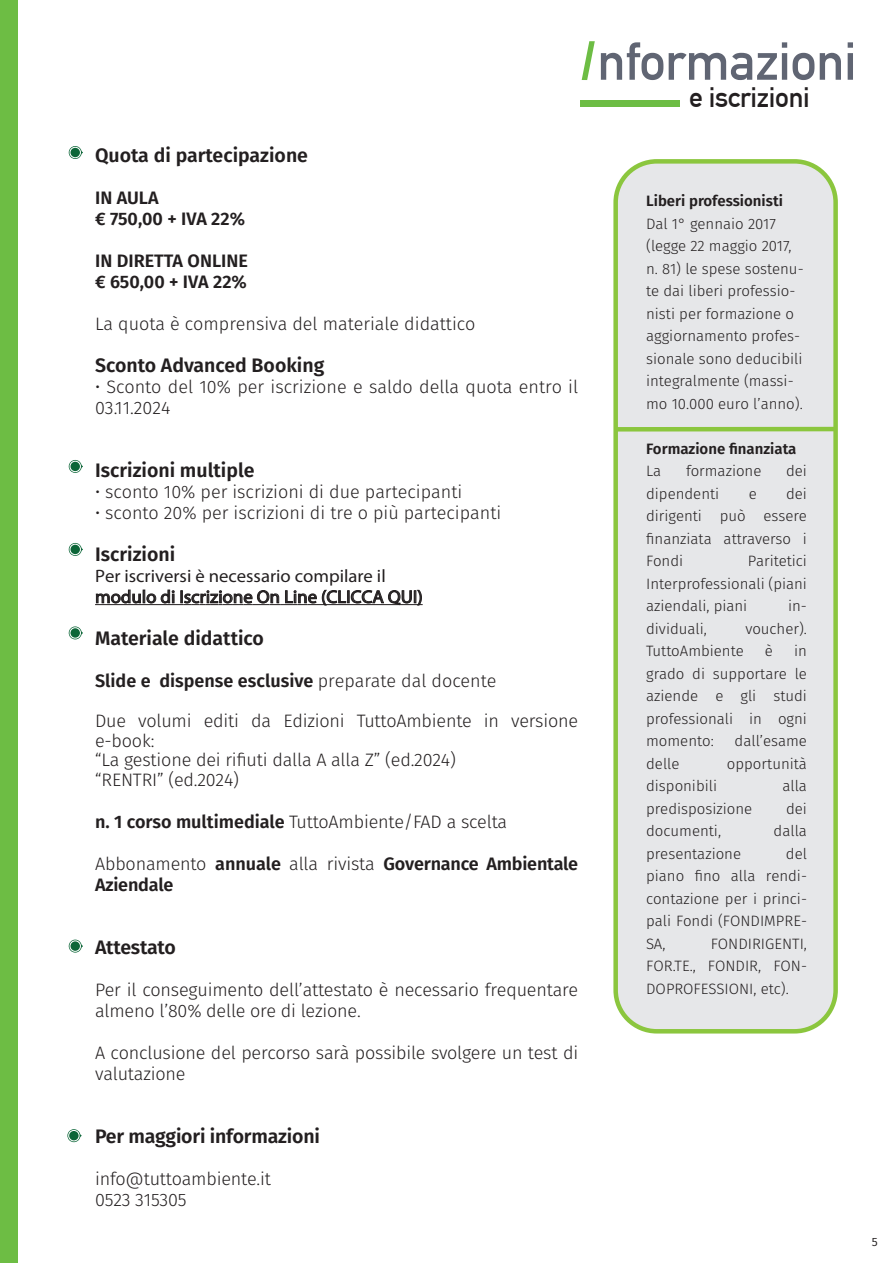
<style>
.page{position:relative;width:893px;height:1263px;background:#fff}
.page>*{position:absolute;margin:0;border:0;box-sizing:border-box;transform-origin:0 0}
.t1{font:52.5px "DIN Mittelschrift Std";letter-spacing:-.01em;color:#606573}
.t2{font:27.6px "DIN Mittelschrift Std";letter-spacing:-.01em;color:#231f20}
.t3{font:600 19.5px "Fira Sans";color:#231f20}
.t4{font:300 18px/21px "Fira Sans";letter-spacing:-.01em;color:#231f20}
.t5{font:600 18px/21px "Fira Sans";color:#231f20}
.t6{font:18px/21px "Myriad Pro";color:#231f20;scale:1.04 1}
.t7{font:300 15px/22.5px "Fira Sans";color:#231f20;text-align:justify}
.t8{font:600 15px "Fira Sans";color:#231f20}
.t9{font:12px "Fira Sans";color:#231f20}
.s1{font-style:italic;font-size:54.6px;color:#6dbd44}
.s2{font-weight:300}
.s3{font-weight:600}
</style>
<div class="page">
<div style="left:616px;top:161px;width:220px;height:870px;background:#e6e7e9;border-radius:41px"></div>
<div style="left:613px;top:159px;width:225px;height:874px;border:4px solid #8bc63e;border-radius:41px"></div>
<div style="left:616px;top:427px;width:219px;height:5px;background:#8bc63e"></div>
<div style="left:580px;top:100px;width:99px;height:7px;background:#6dbd44"></div>
<div style="left:0;top:0;width:18px;height:1263px;background:#6dbd44"></div>
<svg style="left:96px;top:589px;width:78px;height:17px"></svg>
<hr style="left:95px;top:604px;width:89px;height:1px;background:#231f20">
<svg style="left:181px;top:589px;width:241px;height:17px"></svg>
<hr style="left:308px;top:604px;width:115px;height:1px;background:#231f20">
<svg style="left:68px;top:459px;width:15px;height:14px"></svg>
<div style="left:71px;top:462px;width:9px;height:9px;background:#0c6638;border-radius:50%"></div>
<svg style="left:68px;top:626px;width:15px;height:14px"></svg>
<div style="left:71px;top:628px;width:9px;height:10px;background:#0c6638;border-radius:50%"></div>
<svg style="left:68px;top:939px;width:15px;height:14px"></svg>
<div style="left:71px;top:941px;width:9px;height:10px;background:#0c6638;border-radius:50%"></div>
<svg style="left:68px;top:146px;width:15px;height:13px"></svg>
<div style="left:71px;top:148px;width:9px;height:9px;background:#0c6638;border-radius:50%"></div>
<svg style="left:68px;top:542px;width:15px;height:14px"></svg>
<div style="left:71px;top:545px;width:9px;height:9px;background:#0c6638;border-radius:50%"></div>
<svg style="left:67px;top:1129px;width:15px;height:14px"></svg>
<div style="left:69px;top:1131px;width:10px;height:9px;background:#0c6638;border-radius:50%"></div>
<h1 class="t1" style="left:578px;top:30px;width:280px"><span class="s1">I</span>nformazioni</h1>
<h3 class="t3" style="left:95px;top:139px;width:214px">Quota di partecipazione</h3>
<p class="t5" style="left:95px;top:186px;width:151px">IN AULA<br>€ 750,00 + IVA 22%</p>
<p class="t5" style="left:95px;top:249px;width:154px">IN DIRETTA ONLINE € 650,00 + IVA 22%</p>
<p class="t4" style="left:95px;top:313px;width:382px">La quota è comprensiva del materiale didattico</p>
<h3 class="t3" style="left:95px;top:349px;width:231px">Sconto Advanced Booking</h3>
<p class="t4" style="left:95px;top:376px;width:485px">• Sconto del 10% per iscrizione e saldo della quota entro il<br>03.11.2024</p>
<h3 class="t3" style="left:95px;top:454px;width:161px">Iscrizioni multiple</h3>
<p class="t4" style="left:95px;top:481px;width:369px">• sconto 10% per iscrizioni di due partecipanti</p>
<p class="t4" style="left:95px;top:502px;width:408px">• sconto 20% per iscrizioni di tre o più partecipanti</p>
<h3 class="t3" style="left:95px;top:538px;width:82px">Iscrizioni</h3>
<p class="t6" style="left:95px;top:565px;width:317px">Per iscriversi è necessario compilare il modulo di Iscrizione On Line (CLICCA QUI)</p>
<h3 class="t3" style="left:95px;top:622px;width:170px">Materiale didattico</h3>
<p class="t5" style="left:95px;top:669px;width:403px">Slide e dispense esclusive <span class="s2">preparate dal docente</span></p>
<p class="t4" style="left:95px;top:711px;width:485px;line-height:19.5px">Due volumi editi da Edizioni TuttoAmbiente in versione e-book:<br>“La gestione dei rifiuti dalla A alla Z” (ed.2024)<br>“RENTRI” (ed.2024)</p>
<p class="t4" style="left:95px;top:811px;width:414px"><span class="s3">n. 1 corso multimediale</span> TuttoAmbiente/FAD a scelta</p>
<p class="t5" style="left:95px;top:852px;width:485px"><span class="s2">Abbonamento</span> annuale <span class="s2">alla rivista</span> Governance Ambientale<br>Aziendale</p>
<h3 class="t3" style="left:95px;top:931px;width:82px">Attestato</h3>
<p class="t4" style="left:95px;top:979px;width:485px">Per il conseguimento dell’attestato è necessario frequentare almeno l’80% delle ore di lezione.</p>
<p class="t4" style="left:95px;top:1042px;width:485px">A conclusione del percorso sarà possibile svolgere un test di valutazione</p>
<h3 class="t3" style="left:95px;top:1120px;width:226px">Per maggiori informazioni</h3>
<p class="t4" style="left:95px;top:1168px;width:177px">info@tuttoambiente.it<br>0523 315305</p>
<h2 class="t2" style="left:689px;top:81px;width:122px">e iscrizioni</h2>
<p class="t8" style="left:646px;top:188px;width:138px">Liberi professionisti</p>
<p class="t7" style="left:646px;top:212px;width:159px;text-align:left">Dal 1° gennaio 2017 (legge 22 maggio 2017, n. 81) le spese sostenu&shy;te dai liberi professio&shy;nisti per formazione o aggiornamento profes&shy;sionale sono deducibili integralmente (massi&shy;mo 10.000 euro l’anno).</p>
<p class="t8" style="left:646px;top:436px;width:152px">Formazione finanziata</p>
<p class="t7" style="left:646px;top:459px;width:17px">La</p>
<p class="t7" style="left:686px;top:459px;width:77px">formazione</p>
<p class="t7" style="left:786px;top:459px;width:22px">dei</p>
<p class="t7" style="left:646px;top:482px;width:75px">dipendenti</p>
<p class="t7" style="left:749px;top:482px;width:10px">e</p>
<p class="t7" style="left:646px;top:482px;width:162px;text-indent:140px">dei dirigenti può essere finanziata attraverso i Fondi</p>
<p class="t7" style="left:646px;top:549px;width:162px;text-indent:102px">Paritetici Interprofessionali (piani aziendali, piani</p>
<p class="t7" style="left:788px;top:594px;width:20px">in-</p>
<p class="t7" style="left:646px;top:617px;width:62px">dividuali,</p>
<p class="t7" style="left:745px;top:617px;width:63px">voucher).</p>
<p class="t7" style="left:646px;top:639px;width:99px">TuttoAmbiente</p>
<p class="t7" style="left:765px;top:639px;width:10px">è</p>
<p class="t7" style="left:646px;top:639px;width:162px;text-indent:148px">in grado di supportare le aziende e gli studi professionali in ogni momento:</p>
<p class="t7" style="left:735px;top:729px;width:74px">dall’esame</p>
<p class="t7" style="left:646px;top:752px;width:35px">delle</p>
<p class="t7" style="left:727px;top:752px;width:82px">opportunità</p>
<p class="t7" style="left:646px;top:774px;width:72px">disponibili</p>
<p class="t7" style="left:782px;top:774px;width:26px">alla</p>
<p class="t7" style="left:646px;top:797px;width:108px">predisposizione</p>
<p class="t7" style="left:786px;top:797px;width:22px">dei</p>
<p class="t7" style="left:646px;top:819px;width:76px">documenti,</p>
<p class="t7" style="left:774px;top:819px;width:35px">dalla</p>
<p class="t7" style="left:646px;top:842px;width:96px">presentazione</p>
<p class="t7" style="left:646px;top:842px;width:162px;text-indent:140px">del piano fino alla rendi&shy;contazione per i princi&shy;pali Fondi (FONDIMPRE-SA,</p>
<p class="t7" style="left:646px;top:932px;width:162px;text-indent:65px">FONDIRIGENTI, FOR.TE., FONDIR, FON-DOPROFESSIONI, etc).</p>
<p class="t9" style="left:872px;top:1233px;width:7px">5</p>
</div>
